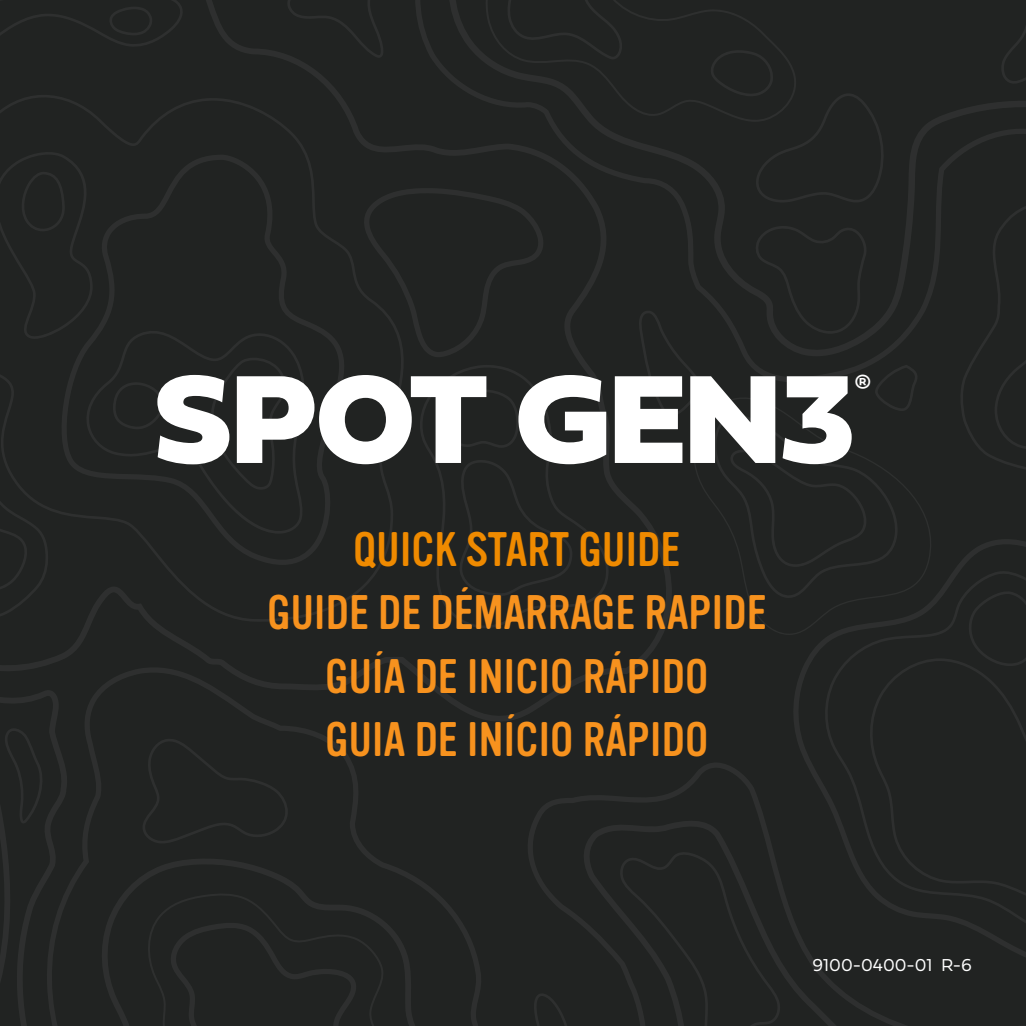
<style>
.page{position:relative;width:1026px;height:1026px;background:#212322}
.page>*{position:absolute;margin:0;border:0;box-sizing:border-box;transform-origin:0 0}
.t1{font:130.8px "Fieldwork Geo Black";color:#fff}
.t2{font:47.4px/63.3px "Vinyl OT";color:#f7921e;text-align:center}
.t3{font:47.4px "Vinyl OT";color:#ef8a00}
.t4{font:28.2px "Fieldwork Geo Regular";color:#fff}
.t5{font:18px "Fieldwork Geo Light";color:#fff}
</style>
<div class="page">
<h1 class="t1" style="left:155px;top:301px;width:701px">SPOT GEN3</h1>
<p class="t4" style="left:855px;top:364px;width:18px">®</p>
<p class="t3" style="left:353px;top:523px;width:329px">QUICK START GUIDE</p>
<p class="t2" style="left:267px;top:582px;width:501px">GUIDE DE DÉMARRAGE RAPIDE<br>GUÍA DE INICIO RÁPIDO<br>GUIA DE INÍCIO RÁPIDO</p>
<p class="t5" style="left:812px;top:951px;width:161px">9100-0400-01 R-6</p>
</div>
